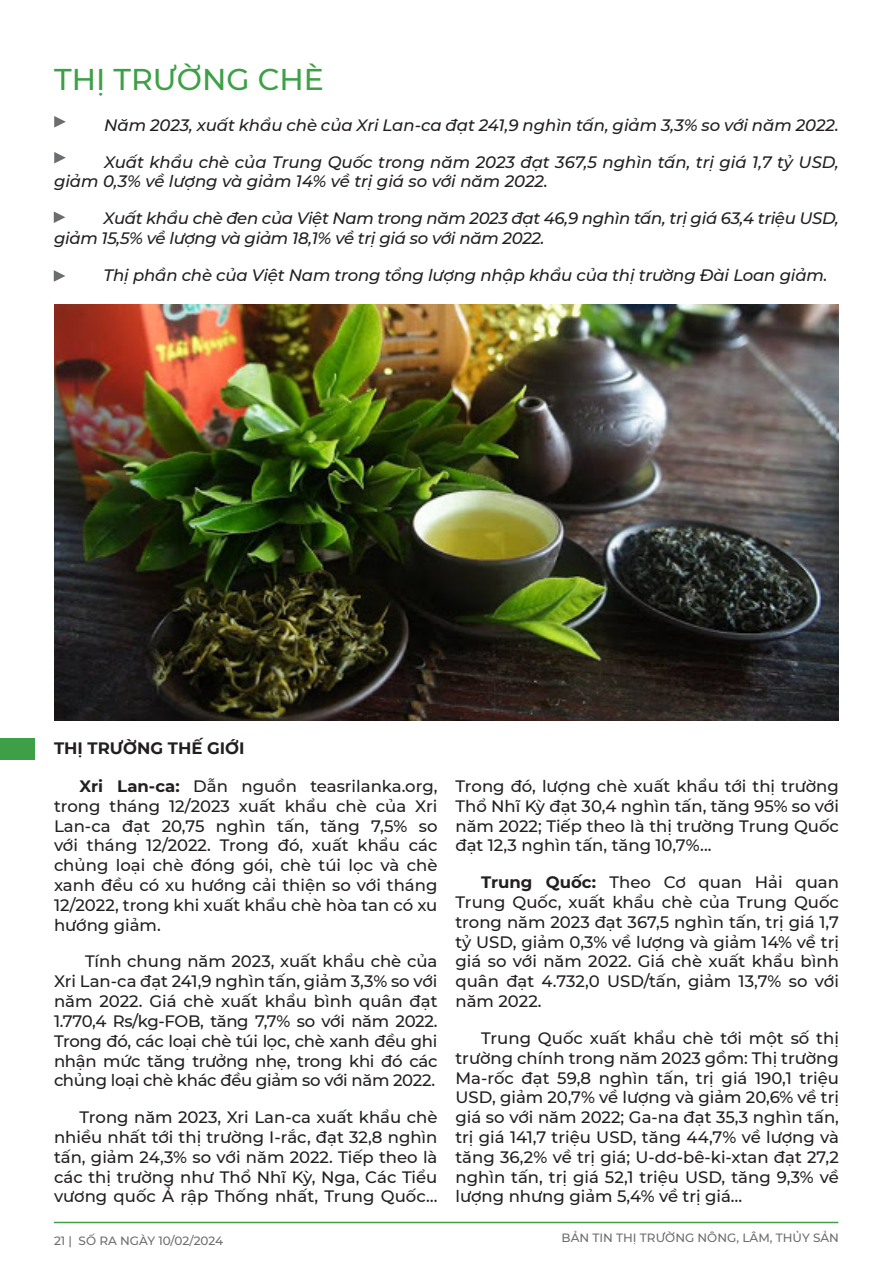
<style>
.page{position:relative;width:893px;height:1263px;background:#fff}
.page>*{position:absolute;margin:0;border:0;box-sizing:border-box;transform-origin:0 0}
.t1{font:500 30px "Montserrat";color:#3da046}
.t2{font:500 16.5px/19.8px "Montserrat";color:#231f20;text-align:justify}
.t3{font:italic 500 16.5px/19.8px "Montserrat";letter-spacing:-.01em;color:#231f20}
.t4{font:700 16.5px "Montserrat";color:#231f20}
.t5{font:500 12px "Montserrat";color:#6c6d70}
.s1{font-weight:700}
</style>
<div class="page">
<hr style="left:54px;top:1222px;width:784px;height:1px;background:#3da046">
<div style="left:0;top:738px;width:34px;height:22px;background:#3da046"></div>
<svg style="left:54px;top:116px;width:12px;height:12px"></svg>
<svg style="left:54px;top:152px;width:12px;height:11px"></svg>
<svg style="left:54px;top:211px;width:11px;height:12px"></svg>
<svg style="left:54px;top:270px;width:11px;height:12px"></svg>
<img style="left:54px;top:304px;width:785px;height:417px">
<p class="t1" style="left:54px;top:58px;width:271px">THỊ TRƯỜNG CHÈ</p>
<p class="t3" style="left:104px;top:114px;width:736px">Năm 2023, xuất khẩu chè của Xri Lan-ca đạt 241,9 nghìn tấn, giảm 3,3% so với năm 2022.</p>
<p class="t3" style="left:54px;top:151px;width:786px;text-indent:50px">Xuất khẩu chè của Trung Quốc trong năm 2023 đạt 367,5 nghìn tấn, trị giá 1,7 tỷ USD, giảm 0,3% về lượng và giảm 14% về trị giá so với năm 2022.</p>
<p class="t3" style="left:54px;top:208px;width:786px;text-indent:50px">Xuất khẩu chè đen của Việt Nam trong năm 2023 đạt 46,9 nghìn tấn, trị giá 63,4 triệu USD, giảm 15,5% về lượng và giảm 18,1% về trị giá so với năm 2022.</p>
<p class="t3" style="left:104px;top:264px;width:725px">Thị phần chè của Việt Nam trong tổng lượng nhập khẩu của thị trường Đài Loan giảm.</p>
<p class="t4" style="left:54px;top:736px;width:192px">THỊ TRƯỜNG THẾ GIỚI</p>
<p class="t2" style="left:54px;top:776px;width:385px;text-indent:26px"><span class="s1">Xri Lan-ca:</span> Dẫn nguồn teasrilanka.org, trong tháng 12/2023 xuất khẩu chè của Xri Lan-ca đạt 20,75 nghìn tấn, tăng 7,5% so với tháng 12/2022. Trong đó, xuất khẩu các chủng loại chè đóng gói, chè túi lọc và chè xanh đều có xu hướng cải thiện so với tháng 12/2022, trong khi xuất khẩu chè hòa tan có xu hướng giảm.</p>
<p class="t2" style="left:54px;top:951px;width:385px;text-indent:31px">Tính chung năm 2023, xuất khẩu chè của Xri Lan-ca đạt 241,9 nghìn tấn, giảm 3,3% so với năm 2022. Giá chè xuất khẩu bình quân đạt 1.770,4 Rs/kg-FOB, tăng 7,7% so với năm 2022.<br>Trong đó, các loại chè túi lọc, chè xanh đều ghi nhận mức tăng trưởng nhẹ, trong khi đó các chủng loại chè khác đều giảm so với năm 2022.</p>
<p class="t2" style="left:54px;top:1107px;width:385px;text-indent:26px">Trong năm 2023, Xri Lan-ca xuất khẩu chè nhiều nhất tới thị trường I-rắc, đạt 32,8 nghìn tấn, giảm 24,3% so với năm 2022. Tiếp theo là các thị trường như Thổ Nhĩ Kỳ, Nga, Các Tiểu vương quốc Ả rập Thống nhất, Trung Quốc…</p>
<p class="t2" style="left:455px;top:776px;width:385px">Trong đó, lượng chè xuất khẩu tới thị trường Thổ Nhĩ Kỳ đạt 30,4 nghìn tấn, tăng 95% so với năm 2022; Tiếp theo là thị trường Trung Quốc đạt 12,3 nghìn tấn, tăng 10,7%...</p>
<p class="t2" style="left:455px;top:872px;width:385px;text-indent:26px"><span class="s1">Trung Quốc:</span> Theo Cơ quan Hải quan Trung Quốc, xuất khẩu chè của Trung Quốc trong năm 2023 đạt 367,5 nghìn tấn, trị giá 1,7 tỷ USD, giảm 0,3% về lượng và giảm 14% về trị giá so với năm 2022. Giá chè xuất khẩu bình quân đạt 4.732,0 USD/tấn, giảm 13,7% so với năm 2022.</p>
<p class="t2" style="left:455px;top:1027px;width:385px;text-indent:26px">Trung Quốc xuất khẩu chè tới một số thị trường chính trong năm 2023 gồm: Thị trường Ma-rốc đạt 59,8 nghìn tấn, trị giá 190,1 triệu USD, giảm 20,7% về lượng và giảm 20,6% về trị giá so với năm 2022; Ga-na đạt 35,3 nghìn tấn, trị giá 141,7 triệu USD, tăng 44,7% về lượng và tăng 36,2% về trị giá; U-dơ-bê-ki-xtan đạt 27,2 nghìn tấn, trị giá 52,1 triệu USD, tăng 9,3% về lượng nhưng giảm 5,4% về trị giá…</p>
<p class="t5" style="left:54px;top:1232px;width:171px">21 | SỐ RA NGÀY 10/02/2024</p>
<p class="t5" style="left:562px;top:1230px;width:279px">BẢN TIN THỊ TRƯỜNG NÔNG, LÂM, THỦY SẢN</p>
</div>
